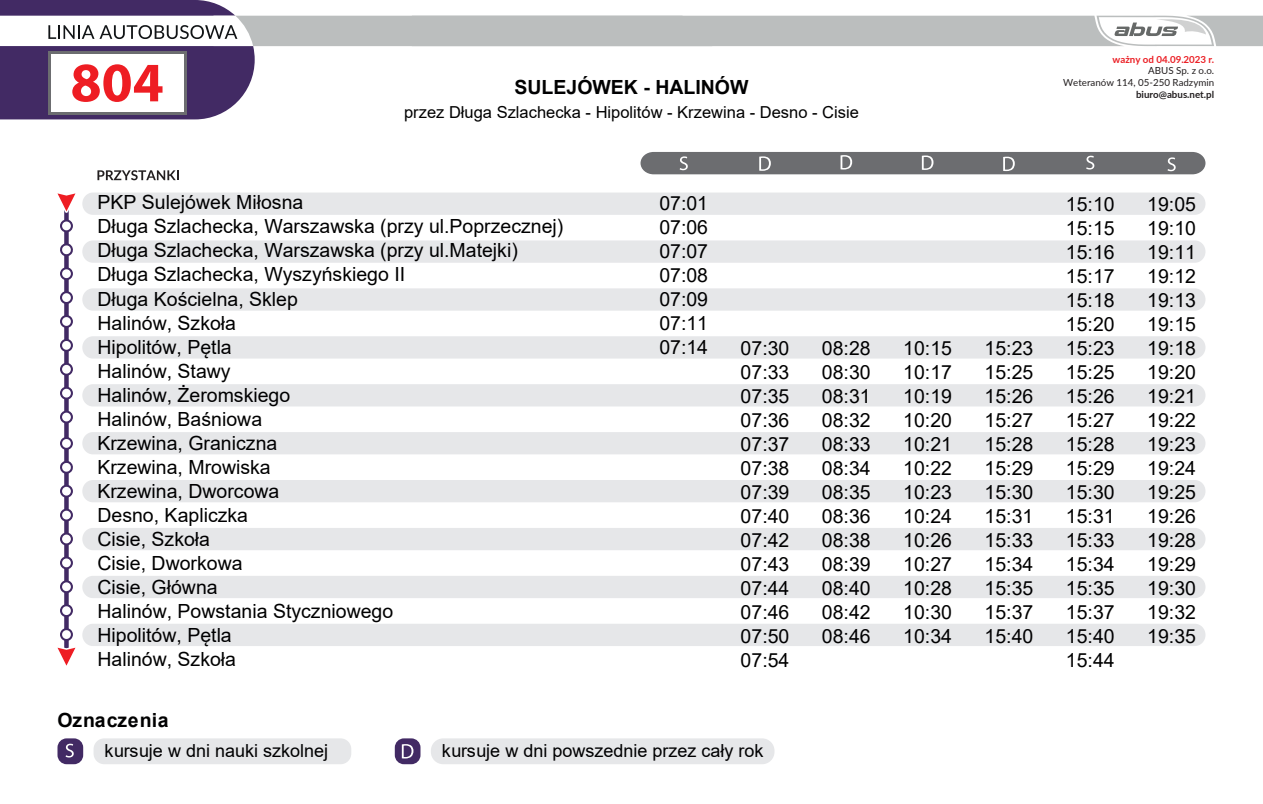
<style>
.page{position:relative;width:1263px;height:804px;background:#fff}
.page>*{position:absolute;margin:0;border:0;box-sizing:border-box;transform-origin:0 0}
.t1{font:19.5px/24px "Arial";color:#000001;text-align:justify}
.t2{font:700 19.5px "Arial";color:#000001}
.t3{font:700 19.5px "Arial";letter-spacing:.03em;color:#000001}
.t4{font:18px "Arial";color:#000001}
.t5{font:16.5px "Arial";color:#000001}
.t6{font:9.75px/11.7px "Lato";color:#231f20;text-align:right}
.t7{font:700 9.75px "Lato";color:#eb1f25}
.t8{font:700 9.75px "Lato";color:#231f20}
</style>
<div class="page">
<div style="left:395px;top:738px;width:25px;height:26px;background:#422a64;border-radius:9px"></div>
<svg style="left:402px;top:744px;width:11px;height:14px"></svg>
<div style="left:94px;top:738px;width:257px;height:26px;background:#e6e7e9;border-radius:11px"></div>
<div style="left:57px;top:738px;width:26px;height:26px;background:#422a64;border-radius:9px"></div>
<svg style="left:66px;top:743px;width:8px;height:14px"></svg>
<div style="left:431px;top:738px;width:343px;height:26px;background:#e6e7e9;border-radius:12px"></div>
<div style="left:82px;top:192px;width:1123px;height:23px;background:#e6e7e9;border-radius:11px"></div>
<div style="left:82px;top:240px;width:1123px;height:23px;background:#e6e7e9;border-radius:11px"></div>
<div style="left:82px;top:288px;width:1123px;height:23px;background:#e6e7e9;border-radius:11px"></div>
<div style="left:82px;top:336px;width:1123px;height:22px;background:#e6e7e9;border-radius:11px"></div>
<div style="left:82px;top:384px;width:1123px;height:22px;background:#e6e7e9;border-radius:11px"></div>
<div style="left:82px;top:432px;width:1123px;height:22px;background:#e6e7e9;border-radius:11px"></div>
<div style="left:82px;top:480px;width:1123px;height:22px;background:#e6e7e9;border-radius:11px"></div>
<div style="left:82px;top:528px;width:1123px;height:22px;background:#e6e7e9;border-radius:11px"></div>
<div style="left:82px;top:576px;width:1123px;height:22px;background:#e6e7e9;border-radius:11px"></div>
<div style="left:82px;top:624px;width:1123px;height:22px;background:#e6e7e9;border-radius:11px"></div>
<div style="left:64px;top:207px;width:5px;height:447px;background:#422a64"></div>
<svg style="left:60px;top:242px;width:13px;height:15px"></svg>
<svg style="left:60px;top:291px;width:13px;height:13px"></svg>
<svg style="left:60px;top:387px;width:13px;height:12px"></svg>
<svg style="left:60px;top:410px;width:13px;height:13px"></svg>
<svg style="left:60px;top:267px;width:13px;height:13px"></svg>
<svg style="left:60px;top:315px;width:13px;height:13px"></svg>
<svg style="left:60px;top:339px;width:13px;height:13px"></svg>
<svg style="left:60px;top:363px;width:13px;height:13px"></svg>
<svg style="left:60px;top:437px;width:13px;height:13px"></svg>
<svg style="left:60px;top:460px;width:13px;height:15px"></svg>
<svg style="left:60px;top:508px;width:13px;height:13px"></svg>
<svg style="left:60px;top:604px;width:13px;height:13px"></svg>
<svg style="left:60px;top:485px;width:13px;height:13px"></svg>
<svg style="left:60px;top:532px;width:13px;height:13px"></svg>
<svg style="left:60px;top:556px;width:13px;height:13px"></svg>
<svg style="left:60px;top:580px;width:13px;height:13px"></svg>
<svg style="left:57px;top:628px;width:19px;height:38px"></svg>
<svg style="left:57px;top:193px;width:19px;height:39px"></svg>
<svg style="left:97px;top:170px;width:82px;height:10px"></svg>
<div style="left:640px;top:152px;width:565px;height:22px;background:#6c6d70"></div>
<svg style="left:0;top:0;width:1263px;height:119px"></svg>
<p class="t2" style="left:514px;top:74px;width:235px">SULEJÓWEK - HALINÓW</p>
<p class="t5" style="left:404px;top:101px;width:456px">przez Długa Szlachecka - Hipolitów - Krzewina - Desno - Cisie</p>
<p class="t1" style="left:97px;top:190px;width:467px;text-align:left">PKP Sulejówek Miłosna<br>Długa Szlachecka, Warszawska (przy ul.Poprzecznej)<br>Długa Szlachecka, Warszawska (przy ul.Matejki)<br>Długa Szlachecka, Wyszyńskiego II<br>Długa Kościelna, Sklep<br>Halinów, Szkoła<br>Hipolitów, Pętla<br>Halinów, Stawy<br>Halinów, Żeromskiego<br>Halinów, Baśniowa<br>Krzewina, Graniczna<br>Krzewina, Mrowiska<br>Krzewina, Dworcowa<br>Desno, Kapliczka<br>Cisie, Szkoła<br>Cisie, Dworkowa<br>Cisie, Główna<br>Halinów, Powstania Styczniowego<br>Hipolitów, Pętla<br>Halinów, Szkoła</p>
<p class="t3" style="left:57px;top:706px;width:113px">Oznaczenia</p>
<p class="t1" style="left:659px;top:191px;width:50px">07:01<br>07:06<br>07:07<br>07:08<br>07:09<br>07:11<br>07:14</p>
<p class="t1" style="left:741px;top:336px;width:50px">07:30<br>07:33<br>07:35<br>07:36<br>07:37<br>07:38<br>07:39<br>07:40<br>07:42<br>07:43<br>07:44<br>07:46<br>07:50<br>07:54</p>
<p class="t1" style="left:822px;top:336px;width:50px">08:28<br>08:30<br>08:31<br>08:32<br>08:33<br>08:34<br>08:35<br>08:36<br>08:38<br>08:39<br>08:40<br>08:42<br>08:46</p>
<p class="t1" style="left:903px;top:336px;width:50px">10:15<br>10:17<br>10:19<br>10:20<br>10:21<br>10:22<br>10:23<br>10:24<br>10:26<br>10:27<br>10:28<br>10:30<br>10:34</p>
<p class="t4" style="left:104px;top:738px;width:225px">kursuje w dni nauki szkolnej</p>
<p class="t4" style="left:442px;top:738px;width:323px">kursuje w dni powszednie przez cały rok</p>
<p class="t7" style="left:1113px;top:52px;width:103px">ważny od 04.09.2023 r.</p>
<p class="t6" style="left:1063px;top:65px;width:153px">ABUS Sp. z o.o.<br>Weteranów 114, 05-250 Radzymin</p>
<p class="t8" style="left:1136px;top:87px;width:80px">biuro@abus.net.pl</p>
<p class="t1" style="left:984px;top:336px;width:50px">15:23<br>15:25<br>15:26<br>15:27<br>15:28<br>15:29<br>15:30<br>15:31<br>15:33<br>15:34<br>15:35<br>15:37<br>15:40</p>
<p class="t1" style="left:1066px;top:192px;width:50px">15:10<br>15:15<br>15:16<br>15:17<br>15:18<br>15:20<br>15:23<br>15:25<br>15:26<br>15:27<br>15:28<br>15:29<br>15:30<br>15:31<br>15:33<br>15:34<br>15:35<br>15:37<br>15:40<br>15:44</p>
<p class="t1" style="left:1147px;top:192px;width:50px">19:05<br>19:10<br>19:11<br>19:12<br>19:13<br>19:15<br>19:18<br>19:20<br>19:21<br>19:22<br>19:23<br>19:24<br>19:25<br>19:26<br>19:28<br>19:29<br>19:30<br>19:32<br>19:35</p>
</div>
